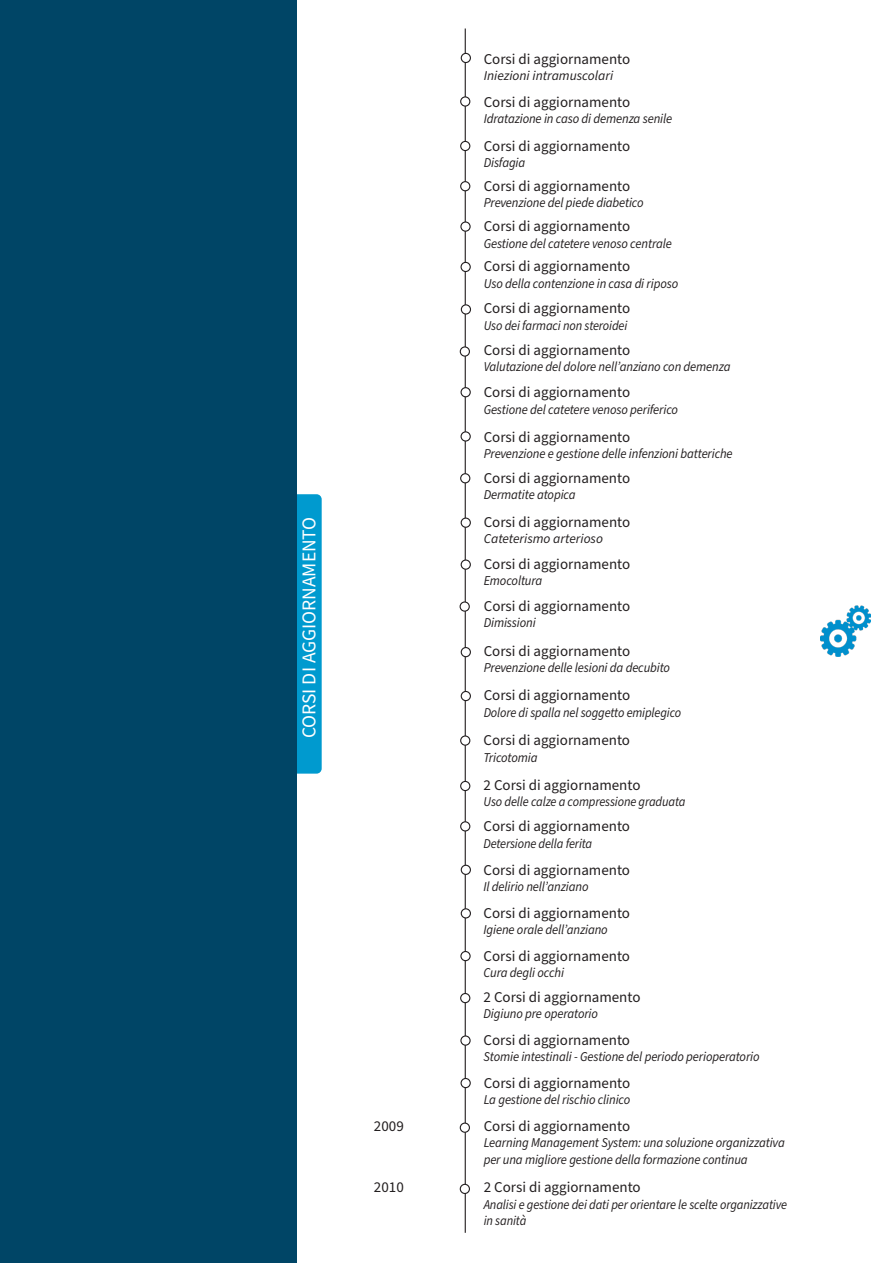
<style>
.page{position:relative;width:893px;height:1263px;background:#fff}
.page>*{position:absolute;margin:0;border:0;box-sizing:border-box;transform-origin:0 0}
.t1{font:19.5px "Source Sans Pro";color:#fff}
.t2{font:15px "Source Sans Pro";color:#231f20}
.t3{font:italic 13.5px/16.2px "Source Sans Pro";letter-spacing:-.01em;color:#231f20;scale:.94 1}
.t4{font:italic 13.5px/16.2px "Source Sans Pro";letter-spacing:-.01em;color:#231f20;scale:.92 1}
.t5{font:italic 13.5px "Source Sans Pro";letter-spacing:-.01em;color:#231f20}
</style>
<div class="page">
<div style="left:286px;top:494px;width:36px;height:280px;background:#009acf;border-radius:5px"></div>
<div style="left:0;top:0;width:297px;height:1263px;background:#004566"></div>
<hr style="left:465px;top:29px;width:1px;height:1204px;background:#231f20">
<div style="left:461px;top:53px;width:9px;height:10px;background:#fff;border-radius:50%"></div>
<div style="left:461px;top:53px;width:10px;height:10px;border:1px solid #231f20;border-radius:50%"></div>
<div style="left:461px;top:182px;width:9px;height:9px;background:#fff;border-radius:50%"></div>
<div style="left:460px;top:181px;width:10px;height:10px;border:1px solid #231f20;border-radius:50%"></div>
<svg style="left:461px;top:222px;width:9px;height:9px"></svg>
<div style="left:460px;top:221px;width:11px;height:11px;border:1px solid #231f20;border-radius:50%"></div>
<div style="left:461px;top:97px;width:9px;height:9px;background:#fff;border-radius:50%"></div>
<div style="left:460px;top:96px;width:10px;height:11px;border:1px solid #231f20;border-radius:50%"></div>
<div style="left:461px;top:141px;width:9px;height:10px;background:#fff;border-radius:50%"></div>
<div style="left:460px;top:141px;width:10px;height:10px;border:1px solid #231f20;border-radius:50%"></div>
<div style="left:461px;top:262px;width:9px;height:9px;background:#fff;border-radius:50%"></div>
<div style="left:460px;top:262px;width:11px;height:10px;border:1px solid #231f20;border-radius:50%"></div>
<div style="left:461px;top:305px;width:9px;height:9px;background:#fff;border-radius:50%"></div>
<div style="left:461px;top:304px;width:10px;height:11px;border:1px solid #231f20;border-radius:50%"></div>
<div style="left:460px;top:347px;width:9px;height:9px;background:#fff;border-radius:50%"></div>
<div style="left:460px;top:346px;width:10px;height:11px;border:1px solid #231f20;border-radius:50%"></div>
<div style="left:461px;top:388px;width:9px;height:9px;background:#fff;border-radius:50%"></div>
<div style="left:460px;top:387px;width:11px;height:10px;border:1px solid #231f20;border-radius:50%"></div>
<svg style="left:461px;top:432px;width:9px;height:9px"></svg>
<div style="left:460px;top:431px;width:11px;height:11px;border:1px solid #231f20;border-radius:50%"></div>
<div style="left:461px;top:474px;width:9px;height:9px;background:#fff;border-radius:50%"></div>
<div style="left:460px;top:473px;width:10px;height:10px;border:1px solid #231f20;border-radius:50%"></div>
<div style="left:461px;top:518px;width:9px;height:9px;background:#fff;border-radius:50%"></div>
<div style="left:461px;top:517px;width:10px;height:11px;border:1px solid #231f20;border-radius:50%"></div>
<div style="left:461px;top:560px;width:9px;height:9px;background:#fff;border-radius:50%"></div>
<div style="left:461px;top:559px;width:10px;height:11px;border:1px solid #231f20;border-radius:50%"></div>
<div style="left:460px;top:602px;width:9px;height:9px;background:#fff;border-radius:50%"></div>
<div style="left:460px;top:601px;width:10px;height:11px;border:1px solid #231f20;border-radius:50%"></div>
<div style="left:461px;top:647px;width:9px;height:10px;background:#fff;border-radius:50%"></div>
<div style="left:461px;top:647px;width:10px;height:10px;border:1px solid #231f20;border-radius:50%"></div>
<div style="left:461px;top:691px;width:9px;height:10px;background:#fff;border-radius:50%"></div>
<div style="left:461px;top:691px;width:10px;height:10px;border:1px solid #231f20;border-radius:50%"></div>
<div style="left:461px;top:736px;width:9px;height:9px;background:#fff;border-radius:50%"></div>
<div style="left:460px;top:735px;width:10px;height:11px;border:1px solid #231f20;border-radius:50%"></div>
<div style="left:461px;top:781px;width:9px;height:9px;background:#fff;border-radius:50%"></div>
<div style="left:460px;top:781px;width:10px;height:10px;border:1px solid #231f20;border-radius:50%"></div>
<div style="left:461px;top:822px;width:9px;height:9px;background:#fff;border-radius:50%"></div>
<div style="left:460px;top:821px;width:10px;height:10px;border:1px solid #231f20;border-radius:50%"></div>
<div style="left:461px;top:909px;width:9px;height:9px;background:#fff;border-radius:50%"></div>
<div style="left:461px;top:908px;width:10px;height:10px;border:1px solid #231f20;border-radius:50%"></div>
<div style="left:461px;top:865px;width:9px;height:9px;background:#fff;border-radius:50%"></div>
<div style="left:461px;top:865px;width:10px;height:10px;border:1px solid #231f20;border-radius:50%"></div>
<div style="left:461px;top:951px;width:9px;height:10px;background:#fff;border-radius:50%"></div>
<div style="left:460px;top:951px;width:11px;height:10px;border:1px solid #231f20;border-radius:50%"></div>
<svg style="left:461px;top:1036px;width:9px;height:9px"></svg>
<div style="left:460px;top:1035px;width:11px;height:11px;border:1px solid #231f20;border-radius:50%"></div>
<div style="left:461px;top:993px;width:9px;height:10px;background:#fff;border-radius:50%"></div>
<div style="left:460px;top:993px;width:10px;height:10px;border:1px solid #231f20;border-radius:50%"></div>
<div style="left:461px;top:1078px;width:9px;height:9px;background:#fff;border-radius:50%"></div>
<div style="left:460px;top:1078px;width:11px;height:10px;border:1px solid #231f20;border-radius:50%"></div>
<div style="left:460px;top:1123px;width:9px;height:9px;background:#fff;border-radius:50%"></div>
<div style="left:460px;top:1122px;width:10px;height:11px;border:1px solid #231f20;border-radius:50%"></div>
<div style="left:460px;top:1184px;width:9px;height:9px;background:#fff;border-radius:50%"></div>
<div style="left:460px;top:1184px;width:10px;height:10px;border:1px solid #231f20;border-radius:50%"></div>
<img style="left:820px;top:606px;width:50px;height:50px">
<p class="t2" style="left:484px;top:49px;width:148px">Corsi di aggiornamento</p>
<p class="t5" style="left:484px;top:66px;width:131px">Iniezioni intramuscolari</p>
<p class="t2" style="left:484px;top:92px;width:148px">Corsi di aggiornamento</p>
<p class="t3" style="left:484px;top:111px;width:202px">Idratazione in caso di demenza senile</p>
<p class="t2" style="left:484px;top:136px;width:148px">Corsi di aggiornamento</p>
<p class="t3" style="left:484px;top:155px;width:46px">Disfagia</p>
<p class="t2" style="left:484px;top:176px;width:148px">Corsi di aggiornamento</p>
<p class="t3" style="left:484px;top:195px;width:172px">Prevenzione del piede diabetico</p>
<p class="t2" style="left:484px;top:216px;width:148px">Corsi di aggiornamento</p>
<p class="t3" style="left:484px;top:235px;width:202px">Gestione del catetere venoso centrale</p>
<p class="t2" style="left:484px;top:256px;width:148px">Corsi di aggiornamento</p>
<p class="t3" style="left:484px;top:275px;width:208px">Uso della contenzione in casa di riposo</p>
<p class="t2" style="left:484px;top:298px;width:148px">Corsi di aggiornamento</p>
<p class="t4" style="left:484px;top:317px;width:158px">Uso dei farmaci non steroidei</p>
<p class="t2" style="left:484px;top:339px;width:148px">Corsi di aggiornamento</p>
<p class="t3" style="left:484px;top:359px;width:264px">Valutazione del dolore nell’anziano con demenza</p>
<p class="t2" style="left:484px;top:382px;width:148px">Corsi di aggiornamento</p>
<p class="t3" style="left:484px;top:401px;width:208px">Gestione del catetere venoso periferico</p>
<p class="t2" style="left:484px;top:427px;width:148px">Corsi di aggiornamento</p>
<p class="t3" style="left:484px;top:446px;width:266px">Prevenzione e gestione delle infenzioni batteriche</p>
<p class="t2" style="left:484px;top:468px;width:148px">Corsi di aggiornamento</p>
<p class="t3" style="left:484px;top:487px;width:99px">Dermatite atopica</p>
<p class="t1" style="left:296px;top:738px;width:223px;rotate:-90deg">CORSI DI AGGIORNAMENTO</p>
<p class="t2" style="left:484px;top:512px;width:148px">Corsi di aggiornamento</p>
<p class="t5" style="left:484px;top:530px;width:121px">Cateterismo arterioso</p>
<p class="t2" style="left:484px;top:554px;width:148px">Corsi di aggiornamento</p>
<p class="t3" style="left:484px;top:573px;width:64px">Emocoltura</p>
<p class="t2" style="left:484px;top:596px;width:148px">Corsi di aggiornamento</p>
<p class="t3" style="left:484px;top:615px;width:57px">Dimissioni</p>
<p class="t2" style="left:484px;top:641px;width:148px">Corsi di aggiornamento</p>
<p class="t3" style="left:484px;top:660px;width:200px">Prevenzione delle lesioni da decubito</p>
<p class="t2" style="left:484px;top:685px;width:148px">Corsi di aggiornamento</p>
<p class="t4" style="left:484px;top:704px;width:216px">Dolore di spalla nel soggetto emiplegico</p>
<p class="t2" style="left:484px;top:730px;width:148px">Corsi di aggiornamento</p>
<p class="t3" style="left:484px;top:749px;width:59px">Tricotomia</p>
<p class="t2" style="left:484px;top:775px;width:158px">2 Corsi di aggiornamento</p>
<p class="t4" style="left:484px;top:794px;width:221px">Uso delle calze a compressione graduata</p>
<p class="t2" style="left:483px;top:816px;width:148px">Corsi di aggiornamento</p>
<p class="t4" style="left:483px;top:835px;width:120px">Detersione della ferita</p>
<p class="t2" style="left:374px;top:1116px;width:31px">2009</p>
<p class="t2" style="left:374px;top:1177px;width:31px">2010</p>
<p class="t2" style="left:483px;top:859px;width:148px">Corsi di aggiornamento</p>
<p class="t3" style="left:483px;top:878px;width:113px">Il delirio nell’anziano</p>
<p class="t2" style="left:484px;top:902px;width:148px">Corsi di aggiornamento</p>
<p class="t3" style="left:484px;top:921px;width:134px">Igiene orale dell’anziano</p>
<p class="t2" style="left:484px;top:945px;width:148px">Corsi di aggiornamento</p>
<p class="t3" style="left:484px;top:965px;width:87px">Cura degli occhi</p>
<p class="t2" style="left:484px;top:987px;width:158px">2 Corsi di aggiornamento</p>
<p class="t3" style="left:484px;top:1006px;width:123px">Digiuno pre operatorio</p>
<p class="t2" style="left:484px;top:1030px;width:148px">Corsi di aggiornamento</p>
<p class="t3" style="left:484px;top:1049px;width:295px">Stomie intestinali - Gestione del periodo perioperatorio</p>
<p class="t2" style="left:484px;top:1073px;width:148px">Corsi di aggiornamento</p>
<p class="t3" style="left:484px;top:1092px;width:157px">La gestione del rischio clinico</p>
<p class="t2" style="left:484px;top:1116px;width:148px">Corsi di aggiornamento</p>
<p class="t3" style="left:484px;top:1135px;width:322px">Learning Management System: una soluzione organizzativa per una migliore gestione della formazione continua</p>
<p class="t2" style="left:484px;top:1177px;width:158px">2 Corsi di aggiornamento</p>
<p class="t4" style="left:484px;top:1196px;width:331px">Analisi e gestione dei dati per orientare le scelte organizzative in sanità</p>
</div>
